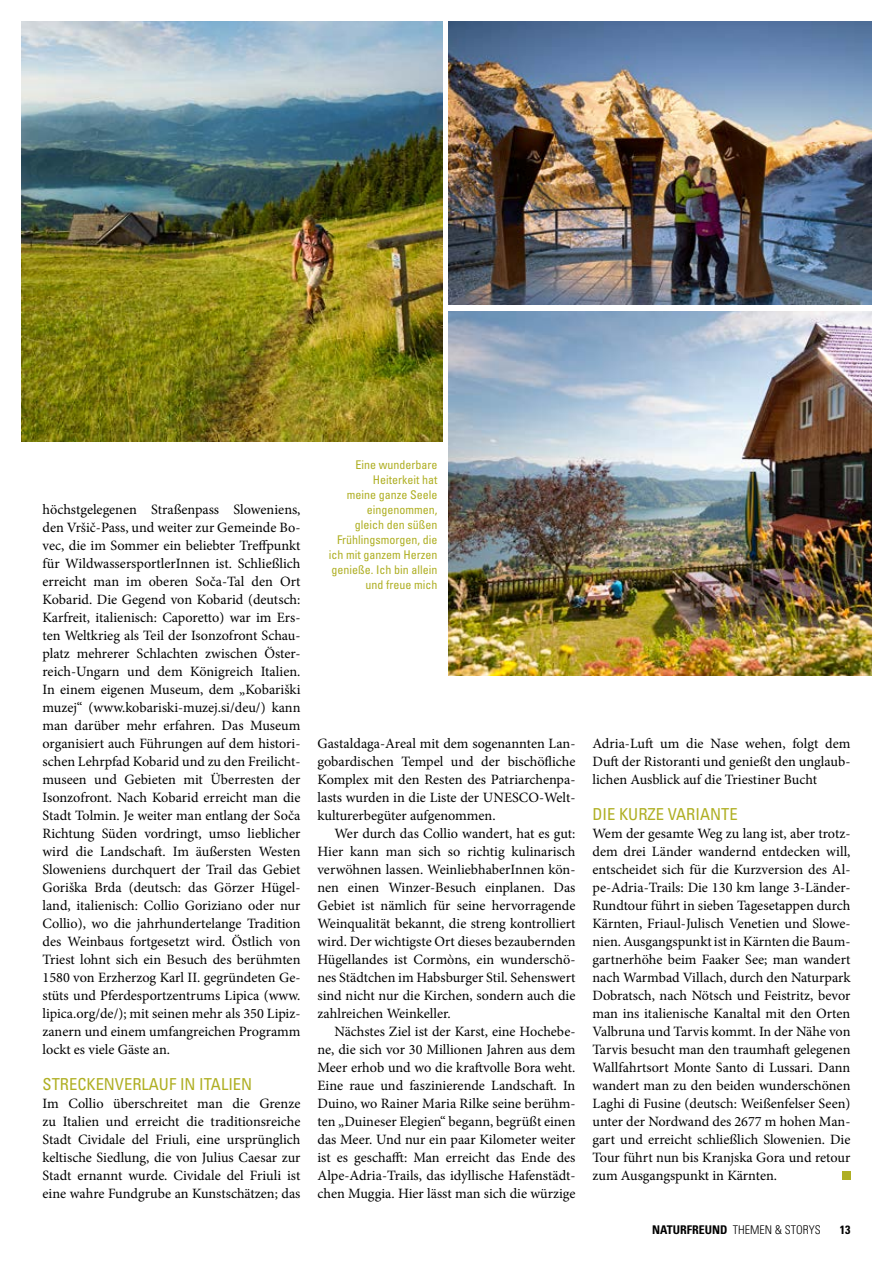
<style>
.page{position:relative;width:893px;height:1263px;background:#fff}
.page>*{position:absolute;margin:0;border:0;box-sizing:border-box;transform-origin:0 0}
.zwiti{font:condensed 16.5px "Univers";color:#afaf23}
.copy{font:14.25px/18px "Minion Pro";color:#000;text-align:justify}
.copy_mit_einzug{font:14.25px/18px "Minion Pro";color:#000;text-align:justify}
.Bildtext{font:condensed 12px/15px "Univers";color:#afaf23;text-align:right}
.t1{font:300 condensed 12px "Univers";color:#000}
.t2{font:700 condensed 12px "Univers";color:#000}
.s1{font-weight:700}
</style>
<div class="page">
<div style="left:842px;top:1171px;width:8px;height:9px;background:#afaf23"></div>
<img style="left:449px;top:21px;width:423px;height:284px">
<img style="left:21px;top:21px;width:421px;height:421px">
<img style="left:449px;top:311px;width:423px;height:365px">
<p class="copy" style="left:43px;top:500px;width:259px">höchstgelegenen Straßenpass Sloweniens, den Vršič-Pass, und weiter zur Gemeinde Bo&shy;vec, die im Sommer ein beliebter Treffpunkt für WildwassersportlerInnen ist. Schließlich erreicht man im oberen Soča-Tal den Ort Kobarid. Die Gegend von Kobarid (deutsch:<br>Karfreit, italienisch: Caporetto) war im Ers&shy;ten Weltkrieg als Teil der Isonzofront Schau&shy;platz mehrerer Schlachten zwischen Öster&shy;reich-Ungarn und dem Königreich Italien.<br>In einem eigenen Museum, dem „Kobariški muzej“ (www.kobariski-muzej.si/deu/) kann man darüber mehr erfahren. Das Museum organisiert auch Führungen auf dem histori&shy;schen Lehrpfad Kobarid und zu den Freilicht&shy;museen und Gebieten mit Überresten der Isonzofront. Nach Kobarid erreicht man die Stadt Tolmin. Je weiter man entlang der Soča Richtung Süden vordringt, umso lieblicher wird die Landschaft. Im äußersten Westen Sloweniens durchquert der Trail das Gebiet Goriška Brda (deutsch: das Görzer Hügel&shy;land, italienisch: Collio Goriziano oder nur Collio), wo die jahrhundertelange Tradition des Weinbaus fortgesetzt wird. Östlich von Triest lohnt sich ein Besuch des berühmten 1580 von Erzherzog Karl II. gegründeten Ge&shy;stüts und Pferdesportzentrums Lipica (www. lipica.org/de/); mit seinen mehr als 350 Lipiz&shy;zanern und einem umfangreichen Programm lockt es viele Gäste an.</p>
<p class="zwiti" style="left:43px;top:1073px;width:211px">STRECKENVERLAUF IN ITALIEN</p>
<p class="copy" style="left:43px;top:1094px;width:259px">Im Collio überschreitet man die Grenze zu Italien und erreicht die traditionsreiche Stadt Cividale del Friuli, eine ursprünglich keltische Siedlung, die von Julius Caesar zur Stadt ernannt wurde. Cividale del Friuli ist eine wahre Fundgrube an Kunstschätzen; das</p>
<p class="Bildtext" style="left:329px;top:456px;width:110px">Eine wunderbare<br>Heiterkeit hat<br>meine ganze Seele eingenommen,<br>gleich den süßen<br>Frühlingsmorgen, die ich mit ganzem Herzen genieße. Ich bin allein und freue mich</p>
<p class="copy" style="left:317px;top:734px;width:259px">Gastaldaga-Areal mit dem sogenannten Lan&shy;gobardischen Tempel und der bischöfliche Komplex mit den Resten des Patriarchenpa&shy;lasts wurden in die Liste der UNESCO-Welt&shy;kulturerbegüter aufgenommen.</p>
<p class="copy_mit_einzug" style="left:317px;top:824px;width:259px;text-indent:17px">Wer durch das Collio wandert, hat es gut:<br>Hier kann man sich so richtig kulinarisch verwöhnen lassen. WeinliebhaberInnen kön&shy;nen einen Winzer-Besuch einplanen. Das Gebiet ist nämlich für seine hervorragende Weinqualität bekannt, die streng kontrolliert wird. Der wichtigste Ort dieses bezaubernden Hügellandes ist Cormòns, ein wunderschö&shy;nes Städtchen im Habsburger Stil. Sehenswert sind nicht nur die Kirchen, sondern auch die zahlreichen Weinkeller.</p>
<p class="copy_mit_einzug" style="left:317px;top:1022px;width:259px;text-indent:17px">Nächstes Ziel ist der Karst, eine Hochebe&shy;ne, die sich vor 30 Millionen Jahren aus dem Meer erhob und wo die kraftvolle Bora weht.<br>Eine raue und faszinierende Landschaft. In Duino, wo Rainer Maria Rilke seine berühm&shy;ten „Duineser Elegien“ begann, begrüßt einen das Meer. Und nur ein paar Kilometer weiter ist es geschafft: Man erreicht das Ende des Alpe-Adria-Trails, das idyllische Hafenstädt&shy;chen Muggia. Hier lässt man sich die würzige</p>
<p class="copy_mit_einzug" style="left:592px;top:734px;width:259px">Adria-Luft um die Nase wehen, folgt dem Duft der Ristoranti und genießt den unglaub&shy;lichen Ausblick auf die Triestiner Bucht</p>
<p class="zwiti" style="left:592px;top:803px;width:147px">DIE KURZE VARIANTE</p>
<p class="copy" style="left:592px;top:824px;width:259px">Wem der gesamte Weg zu lang ist, aber trotz&shy;dem drei Länder wandernd entdecken will, entscheidet sich für die Kurzversion des Al&shy;pe-Adria-Trails: Die 130 km lange 3-Länder-Rundtour führt in sieben Tagesetappen durch Kärnten, Friaul-Julisch Venetien und Slowe&shy;nien. Ausgangspunkt ist in Kärnten die Baum&shy;gartnerhöhe beim Faaker See; man wandert nach Warmbad Villach, durch den Naturpark Dobratsch, nach Nötsch und Feistritz, bevor man ins italienische Kanaltal mit den Orten Valbruna und Tarvis kommt. In der Nähe von Tarvis besucht man den traumhaft gelegenen Wallfahrtsort Monte Santo di Lussari. Dann wandert man zu den beiden wunderschönen Laghi di Fusine (deutsch: Weißenfelser Seen) unter der Nordwand des 2677 m hohen Man&shy;gart und erreicht schließlich Slowenien. Die Tour führt nun bis Kranjska Gora und retour zum Ausgangspunkt in Kärnten.</p>
<p class="t1" style="left:652px;top:1222px;width:170px"><span class="s1">NATURFREUND</span> THEMEN &amp; STORYS</p>
<p class="t2" style="left:840px;top:1222px;width:12px">13</p>
</div>
